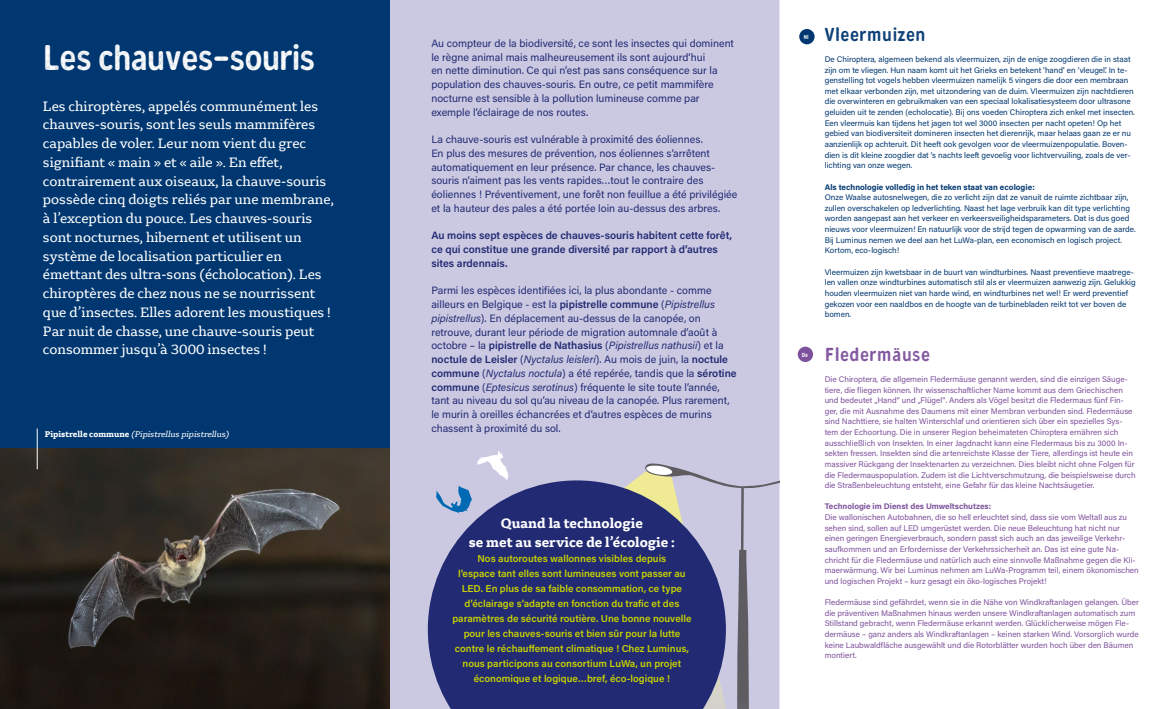
<style>
.page{position:relative;width:1170px;height:709px;background:#fff}
.page>*{position:absolute;margin:0;border:0;box-sizing:border-box;transform-origin:0 0}
.t1{font:35.62px "Gunnar Print";letter-spacing:-.02em;color:#fff}
.t2{font:18.75px "Gunnar Print";letter-spacing:.03em;color:#003770}
.t3{font:18.75px "Gunnar Print";letter-spacing:.04em;color:#7e519c}
.t4{font:14.38px/18.8px "Gelo";color:#fff}
.t5{font:700 14.38px/18.8px "Gelo";color:#fff;text-align:center}
.t6{font:10.62px/13.8px "Acumin Pro";color:#212a72}
.t7{font:600 10.62px/13.8px "Acumin Pro";color:#212a72}
.t8{font:600 10px/15px "Acumin Pro";color:#c8d300;text-align:center}
.t9{font:italic 8.75px "Gelo";color:#fff}
.t10{font:8.12px/10.6px "Acumin Pro";color:#7e519c}
.t11{font:8.12px/10.6px "Acumin Pro";color:#003770}
.t12{font:700 8.12px "Acumin Pro";color:#003770}
.t13{font:700 8.12px "Acumin Pro";color:#7e519c}
.t14{font:5.75px "Gunnar";color:#fff}
.s1{font-weight:700;font-style:normal}
.s2{font-weight:600}
.s3{font-style:italic}
</style>
<div class="page">
<div style="left:390px;top:0;width:390px;height:709px;background:#cbc9e2"></div>
<div style="left:0;top:0;width:390px;height:709px;background:#003770"></div>
<img style="left:0;top:448px;width:389px;height:261px">
<hr style="left:37px;top:428px;width:1px;height:41px;background:#fff">
<svg style="left:644px;top:463px;width:136px;height:246px;background:#bcbacf"></svg>
<svg style="left:428px;top:480px;width:297px;height:229px;background:#373e7e"></svg>
<svg style="left:436px;top:451px;width:72px;height:62px;background:#b6bddb"></svg>
<div style="left:799px;top:29px;width:15px;height:15px;background:#003770;border-radius:50%"></div>
<div style="left:797px;top:347px;width:16px;height:15px;background:#7e519c;border-radius:50%"></div>
<h1 class="t1" style="left:43px;top:35px;width:274px">Les chauves-souris</h1>
<p class="t4" style="left:43px;top:96px;width:292px">Les chiroptères, appelés communément les chauves-souris, sont les seuls mammifères capables de voler. Leur nom vient du grec signifiant « main » et « aile ». En effet, contrairement aux oiseaux, la chauve-souris possède cinq doigts reliés par une membrane, à l’exception du pouce. Les chauves-souris sont nocturnes, hibernent et utilisent un système de localisation particulier en émettant des ultra-sons (écholocation). Les chiroptères de chez nous ne se nourrissent que d’insectes. Elles adorent les moustiques !<br>Par nuit de chasse, une chauve-souris peut consommer jusqu’à 3000 insectes !</p>
<p class="t9" style="left:45px;top:429px;width:187px"><span class="s1">P i p i s t r e l l e c o m m u n e</span> (Pipistrellus pipistrellus)</p>
<p class="t6" style="left:431px;top:36px;width:304px">Au compteur de la biodiversité, ce sont les insectes qui dominent le règne animal mais malheureusement ils sont aujourd’hui<br>en nette diminution. Ce qui n’est pas sans conséquence sur la population des chauves-souris. En outre, ce petit mammifère nocturne est sensible à la pollution lumineuse comme par exemple l’éclairage de nos routes.</p>
<p class="t6" style="left:431px;top:132px;width:307px">La chauve-souris est vulnérable à proximité des éoliennes.<br>En plus des mesures de prévention, nos éoliennes s’arrêtent automatiquement en leur présence. Par chance, les chauves&shy;souris n’aiment pas les vents rapides…tout le contraire des éoliennes ! Préventivement, une forêt non feuillue a été privilégiée et la hauteur des pales a été portée loin au-dessus des arbres.</p>
<h3 class="t7" style="left:431px;top:228px;width:302px">Au moins sept espèces de chauves-souris habitent cette forêt, ce qui constitue une grande diversité par rapport à d’autres sites ardennais.</h3>
<p class="t6" style="left:431px;top:283px;width:307px">Parmi les espèces identifiées ici, la plus abondante - comme ailleurs en Belgique - est la <span class="s2">pipistrelle commune</span> (<span class="s3">Pipistrellus pipistrellus</span>). En déplacement au-dessus de la canopée, on retrouve, durant leur période de migration automnale d’août à octobre – la <span class="s2">pipistrelle de Nathasius</span> (<span class="s3">Pipistrellus nathusii</span>) et la <span class="s2">noctule de Leisler</span> (<span class="s3">Nyctalus leisleri</span>). Au mois de juin, la <span class="s2">noctule commune</span> (<span class="s3">Nyctalus noctula</span>) a été repérée, tandis que la <span class="s2">sérotine commune</span> (<span class="s3">Eptesicus serotinus</span>) fréquente le site toute l’année, tant au niveau du sol qu’au niveau de la canopée. Plus rarement, le murin à oreilles échancrées et d’autres espèces de murins chassent à proximité du sol.</p>
<h3 class="t5" style="left:469px;top:513px;width:208px">Quand la technologie<br>se met au service de l’écologie :</h3>
<p class="t8" style="left:452px;top:550px;width:240px">Nos autoroutes wallonnes visibles depuis<br>l’espace tant elles sont lumineuses vont passer au LED. En plus de sa faible consommation, ce type d’éclairage s’adapte en fonction du trafic et des paramètres de sécurité routière. Une bonne nouvelle pour les chauves-souris et bien sûr pour la lutte contre le réchauffement climatique ! Chez Luminus, nous participons au consortium LuWa, un projet économique et logique…bref, éco-logique !</p>
<p class="t14" style="left:804px;top:33px;width:6px">Nl</p>
<p class="t14" style="left:801px;top:351px;width:8px">De</p>
<h2 class="t2" style="left:824px;top:22px;width:102px">Vleermuizen</h2>
<p class="t11" style="left:824px;top:53px;width:312px">De Chiroptera, algemeen bekend als vleermuizen, zijn de enige zoogdieren die in staat zijn om te vliegen. Hun naam komt uit het Grieks en betekent ‘hand’ en ‘vleugel’. In te&shy;genstelling tot vogels hebben vleermuizen namelijk 5 vingers die door een membraan met elkaar verbonden zijn, met uitzondering van de duim. Vleermuizen zijn nachtdieren die overwinteren en gebruikmaken van een speciaal lokalisatiesysteem door ultrasone geluiden uit te zenden (echolocatie). Bij ons voeden Chiroptera zich enkel met insecten.<br>Een vleermuis kan tijdens het jagen tot wel 3000 insecten per nacht opeten! Op het gebied van biodiversiteit domineren insecten het dierenrijk, maar helaas gaan ze er nu aanzienlijk op achteruit. Dit heeft ook gevolgen voor de vleermuizenpopulatie. Boven&shy;dien is dit kleine zoogdier dat ‘s nachts leeft gevoelig voor lichtvervuiling, zoals de ver&shy;lichting van onze wegen.</p>
<p class="t12" style="left:824px;top:181px;width:211px">Als technologie volledig in het teken staat van ecologie:</p>
<p class="t11" style="left:824px;top:192px;width:312px">Onze Waalse autosnelwegen, die zo verlicht zijn dat ze vanuit de ruimte zichtbaar zijn, zullen overschakelen op ledverlichting. Naast het lage verbruik kan dit type verlichting worden aangepast aan het verkeer en verkeersveiligheidsparameters. Dat is dus goed nieuws voor vleermuizen! En natuurlijk voor de strijd tegen de opwarming van de aarde.<br>Bij Luminus nemen we deel aan het LuWa-plan, een economisch en logisch project.<br>Kortom, eco-logisch!</p>
<p class="t11" style="left:824px;top:266px;width:312px">Vleermuizen zijn kwetsbaar in de buurt van windturbines. Naast preventieve maatrege&shy;len vallen onze windturbines automatisch stil als er vleermuizen aanwezig zijn. Gelukkig houden vleermuizen niet van harde wind, en windturbines net wel! Er werd preventief gekozen voor een naaldbos en de hoogte van de turbinebladen reikt tot ver boven de bomen.</p>
<h2 class="t3" style="left:824px;top:342px;width:107px">Fledermäuse</h2>
<p class="t10" style="left:824px;top:373px;width:312px">Die Chiroptera, die allgemein Fledermäuse genannt werden, sind die einzigen Säuge&shy;tiere, die fliegen können. Ihr wissenschaftlicher Name kommt aus dem Griechischen und bedeutet „Hand“ und „Flügel“. Anders als Vögel besitzt die Fledermaus fünf Fin&shy;ger, die mit Ausnahme des Daumens mit einer Membran verbunden sind. Fledermäuse sind Nachttiere, sie halten Winterschlaf und orientieren sich über ein spezielles Sys&shy;tem der Echoortung. Die in unserer Region beheimateten Chiroptera ernähren sich ausschließlich von Insekten. In einer Jagdnacht kann eine Fledermaus bis zu 3000 In&shy;sekten fressen. Insekten sind die artenreichste Klasse der Tiere, allerdings ist heute ein massiver Rückgang der Insektenarten zu verzeichnen. Dies bleibt nicht ohne Folgen für die Fledermauspopulation. Zudem ist die Lichtverschmutzung, die beispielsweise durch die Straßenbeleuchtung entsteht, eine Gefahr für das kleine Nachtsäugetier.</p>
<p class="t13" style="left:824px;top:501px;width:168px">Technologie im Dienst des Umweltschutzes:</p>
<p class="t10" style="left:824px;top:511px;width:315px">Die wallonischen Autobahnen, die so hell erleuchtet sind, dass sie vom Weltall aus zu sehen sind, sollen auf LED umgerüstet werden. Die neue Beleuchtung hat nicht nur einen geringen Energieverbrauch, sondern passt sich auch an das jeweilige Verkehr&shy;saufkommen und an Erfordernisse der Verkehrssicherheit an. Das ist eine gute Na&shy;chricht für die Fledermäuse und natürlich auch eine sinnvolle Maßnahme gegen die Kli&shy;maerwärmung. Wir bei Luminus nehmen am LuWa-Programm teil, einem ökonomischen und logischen Projekt – kurz gesagt ein öko-logisches Projekt!</p>
<p class="t10" style="left:824px;top:596px;width:316px">Fledermäuse sind gefährdet, wenn sie in die Nähe von Windkraftanlagen gelangen. Über die präventiven Maßnahmen hinaus werden unsere Windkraftanlagen automatisch zum Stillstand gebracht, wenn Fledermäuse erkannt werden. Glücklicherweise mögen Fle&shy;dermäuse – ganz anders als Windkraftanlagen – keinen starken Wind. Vorsorglich wurde keine Laubwaldfläche ausgewählt und die Rotorblätter wurden hoch über den Bäumen montiert.</p>
</div>
